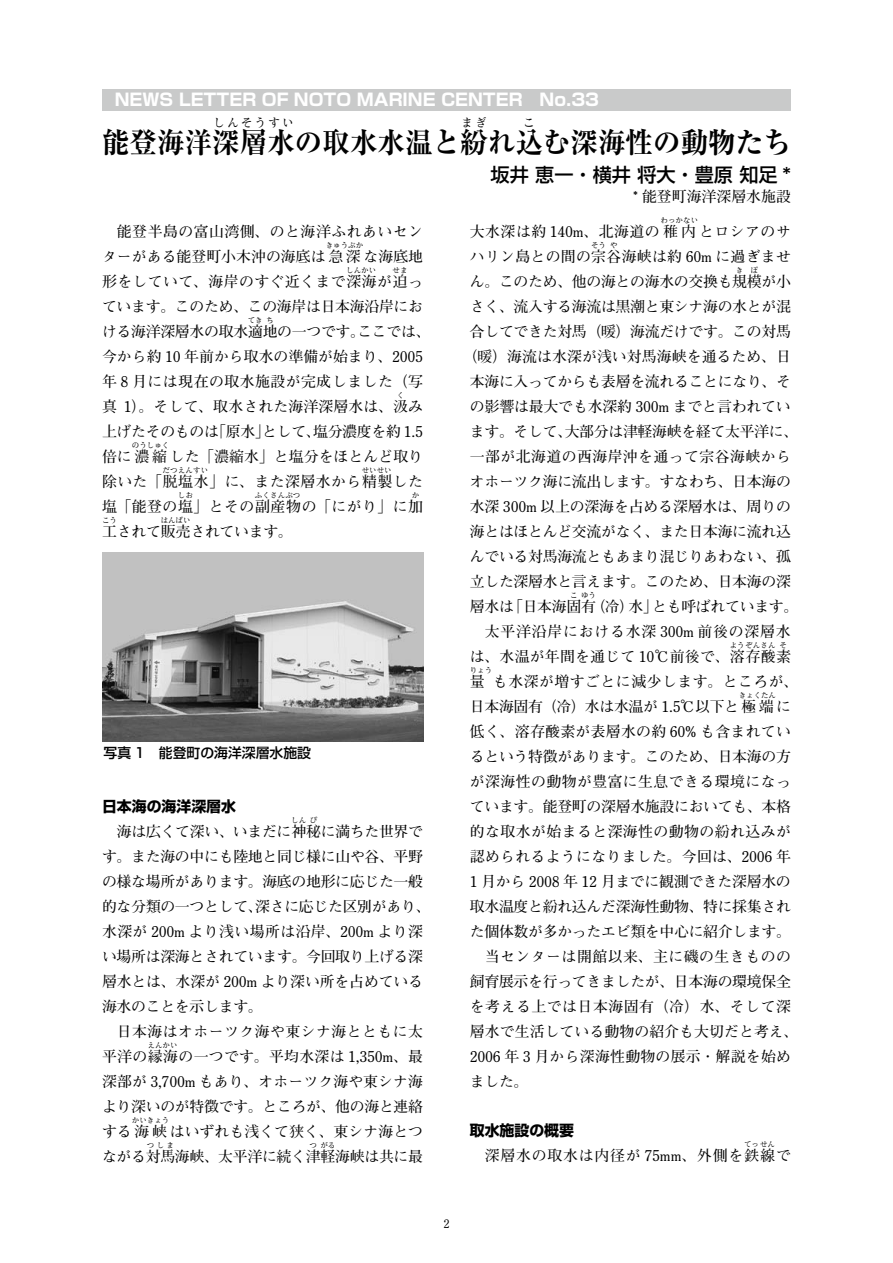
<style>
.page{position:relative;width:893px;height:1263px;background:#fff}
.page>*{position:absolute;margin:0;border:0;box-sizing:border-box;transform-origin:0 0}
.t1{font:700 expanded 28.65px "Ryumin Pro";color:#000;scale:.96 1}
.t2{font:500 19.2px "Shin Go Pro";color:#000}
.t3{font:700 16.95px "Shin Go Pro";color:#fff}
.t4{font:700 14.85px/25px "Futo Min A101 Pro";letter-spacing:-.01em;color:#000}
.t5{font:700 14.85px/24.9px "Futo Min A101 Pro";letter-spacing:.03em;color:#000;text-align:right}
.t6{font:700 14.85px/25px "Futo Min A101 Pro";letter-spacing:.035em;color:#000;text-align:right}
.t7{font:700 14.85px "Futo Min A101 Pro";letter-spacing:.02em;color:#000}
.t8{font:700 14.85px "Futo Min A101 Pro";letter-spacing:.015em;color:#000}
.t9{font:700 14.85px "Futo Min A101 Pro";letter-spacing:.055em;color:#000}
.t10{font:700 14.85px "Shin Go Pro";color:#000}
.t11{font:500 13.8px "Shin Go Pro";color:#000}
.t12{font:700 expanded 11.7px "Ryumin Pro";letter-spacing:.18em;color:#000}
.t13{font:700 11.7px "Futo Min A101 Pro";color:#000}
.t14{font:700 7.5px "Futo Min A101 Pro";letter-spacing:.01em;color:#000}
</style>
<div class="page">
<div style="left:102px;top:89px;width:689px;height:22px;background:#c9caca"></div>
<img style="left:102px;top:553px;width:321px;height:189px">
<p class="t3" style="left:115px;top:86px;width:486px">NEWS LETTER OF NOTO MARINE CENTER No.33</p>
<p class="t12" style="left:213px;top:113px;width:82px">しんそうすい</p>
<p class="t12" style="left:461px;top:113px;width:27px">まぎ</p>
<p class="t12" style="left:523px;top:113px;width:13px">こ</p>
<p class="t2" style="left:491px;top:159px;width:302px">坂井 恵一・横井 将大・豊原 知足 *</p>
<p class="t4" style="left:633px;top:182px;width:160px">* 能登町海洋深層水施設</p>
<h1 class="t1" style="left:102px;top:120px;width:719px">能登海洋深層水の取水水温と紛れ込む深海性の動物たち</h1>
<p class="t6" style="left:102px;top:217px;width:323px">能登半島の富山湾側、のと海洋ふれあいセンターがある能登町小木沖の海底は急深な海底地</p>
<p class="t14" style="left:326px;top:240px;width:39px">きゅうぶか</p>
<p class="t5" style="left:102px;top:268px;width:323px">形をしていて、海岸のすぐ近くまで深海が迫っ</p>
<p class="t14" style="left:346px;top:265px;width:32px">しんかい</p>
<p class="t14" style="left:393px;top:265px;width:16px">せま</p>
<p class="t4" style="left:102px;top:293px;width:330px">ています。このため、この海岸は日本海沿岸における海洋深層水の取水適地の一つです。ここでは、</p>
<p class="t14" style="left:248px;top:315px;width:16px">てき</p>
<p class="t14" style="left:266px;top:315px;width:9px">ち</p>
<p class="t4" style="left:102px;top:342px;width:323px;text-align:justify">今から約 10 年前から取水の準備が始まり、2005年 8 月には現在の取水施設が完成しました（写真 1）。そして、取水された海洋深層水は、汲み</p>
<p class="t14" style="left:397px;top:390px;width:9px">く</p>
<p class="t4" style="left:102px;top:417px;width:323px">上げたそのものは「原水」として、塩分濃度を約 1.5倍に濃縮した「濃縮水」と塩分をほとんど取り</p>
<p class="t14" style="left:132px;top:440px;width:39px">のうしゅく</p>
<p class="t5" style="left:102px;top:467px;width:323px">除いた「脱塩水」に、また深層水から精製した</p>
<p class="t14" style="left:163px;top:465px;width:47px">だつえんすい</p>
<p class="t14" style="left:362px;top:465px;width:32px">せいせい</p>
<p class="t5" style="left:102px;top:492px;width:323px">塩「能登の塩」とその副産物の「にがり」に加</p>
<p class="t14" style="left:178px;top:490px;width:16px">しお</p>
<p class="t14" style="left:255px;top:490px;width:47px">ふくさんぶつ</p>
<p class="t14" style="left:412px;top:490px;width:9px">か</p>
<p class="t4" style="left:102px;top:517px;width:192px">工されて販売されています。</p>
<p class="t14" style="left:102px;top:514px;width:16px">こう</p>
<p class="t14" style="left:161px;top:514px;width:31px">はんばい</p>
<p class="t11" style="left:104px;top:741px;width:209px">写真 1　能登町の海洋深層水施設</p>
<p class="t10" style="left:102px;top:795px;width:135px">日本海の海洋深層水</p>
<p class="t4" style="left:117px;top:817px;width:308px">海は広くて深い、いまだに神秘に満ちた世界で</p>
<p class="t14" style="left:291px;top:814px;width:16px">しん</p>
<p class="t14" style="left:310px;top:814px;width:9px">ぴ</p>
<p class="t4" style="left:102px;top:842px;width:330px">す。また海の中にも陸地と同じ様に山や谷、平野の様な場所があります。海底の地形に応じた一般的な分類の一つとして、深さに応じた区別があり、水深が 200m より浅い場所は沿岸、200m より深い場所は深海とされています。今回取り上げる深層水とは、水深が 200m より深い所を占めている海水のことを示します。</p>
<p class="t5" style="left:102px;top:1017px;width:323px">日本海はオホーツク海や東シナ海とともに太平洋の縁海の一つです。平均水深は 1,350m、最</p>
<p class="t14" style="left:148px;top:1039px;width:31px">えんかい</p>
<p class="t4" style="left:102px;top:1067px;width:323px;text-align:justify">深部が 3,700m もあり、オホーツク海や東シナ海より深いのが特徴です。ところが、他の海と連絡する海峡はいずれも浅くて狭く、東シナ海とつ</p>
<p class="t14" style="left:132px;top:1114px;width:39px">かいきょう</p>
<p class="t4" style="left:102px;top:1142px;width:323px">ながる対馬海峡、太平洋に続く津軽海峡は共に最</p>
<p class="t14" style="left:147px;top:1139px;width:28px">つしま</p>
<p class="t14" style="left:309px;top:1139px;width:9px">つ</p>
<p class="t14" style="left:320px;top:1139px;width:16px">がる</p>
<p class="t14" style="left:660px;top:215px;width:39px">わっかない</p>
<p class="t7" style="left:470px;top:245px;width:323px">ハリン島との間の宗谷海峡は約 60m に過ぎませ</p>
<p class="t6" style="left:470px;top:217px;width:322px">大水深は約 140m、北海道の稚内とロシアのサ</p>
<p class="t14" style="left:591px;top:240px;width:16px">そう</p>
<p class="t14" style="left:610px;top:240px;width:9px">や</p>
<p class="t4" style="left:470px;top:267px;width:323px">ん。このため、他の海との海水の交換も規模が小</p>
<p class="t14" style="left:736px;top:265px;width:9px">き</p>
<p class="t14" style="left:750px;top:265px;width:9px">ぼ</p>
<p class="t4" style="left:470px;top:292px;width:323px">さく、流入する海流は黒潮と東シナ海の水とが混</p>
<p class="t4" style="left:470px;top:317px;width:323px">合してできた対馬（暖）海流だけです。この対馬</p>
<p class="t4" style="left:462px;top:342px;width:330px">（暖）海流は水深が浅い対馬海峡を通るため、日</p>
<p class="t4" style="left:470px;top:367px;width:323px">本海に入ってからも表層を流れることになり、そ</p>
<p class="t4" style="left:470px;top:392px;width:322px">の影響は最大でも水深約 300m までと言われてい</p>
<p class="t4" style="left:470px;top:417px;width:330px">ます。そして、大部分は津軽海峡を経て太平洋に、</p>
<p class="t5" style="left:470px;top:442px;width:323px">一部が北海道の西海岸沖を通って宗谷海峡から</p>
<p class="t4" style="left:470px;top:467px;width:323px">オホーツク海に流出します。すなわち、日本海の</p>
<p class="t4" style="left:470px;top:492px;width:323px">水深 300m 以上の深海を占める深層水は、周りの</p>
<p class="t4" style="left:470px;top:517px;width:323px">海とはほとんど交流がなく、また日本海に流れ込</p>
<p class="t4" style="left:470px;top:542px;width:323px">んでいる対馬海流ともあまり混じりあわない、孤</p>
<p class="t4" style="left:470px;top:567px;width:323px">立した深層水と言えます。このため、日本海の深</p>
<p class="t4" style="left:470px;top:592px;width:128px">層水は「日本海固有</p>
<p class="t14" style="left:570px;top:589px;width:9px">こ</p>
<p class="t14" style="left:581px;top:589px;width:16px">ゆう</p>
<p class="t4" style="left:590px;top:592px;width:209px">（冷）水」とも呼ばれています。</p>
<p class="t9" style="left:485px;top:620px;width:308px">太平洋沿岸における水深 300m 前後の深層水</p>
<p class="t8" style="left:470px;top:645px;width:323px">は、水温が年間を通じて 10℃前後で、溶存酸素</p>
<p class="t14" style="left:730px;top:639px;width:47px">ようぞんさん</p>
<p class="t14" style="left:780px;top:639px;width:9px">そ</p>
<p class="t14" style="left:470px;top:664px;width:24px">りょう</p>
<p class="t6" style="left:470px;top:667px;width:330px;text-align:left;text-indent:23px">も水深が増すごとに減少します。ところが、日本海固有（冷）水は水温が 1.5℃以下と極端に</p>
<p class="t4" style="left:470px;top:667px;width:16px">量</p>
<p class="t14" style="left:739px;top:689px;width:39px">きょくたん</p>
<p class="t7" style="left:470px;top:720px;width:323px">低く、溶存酸素が表層水の約 60% も含まれてい</p>
<p class="t4" style="left:470px;top:742px;width:323px">るという特徴があります。このため、日本海の方</p>
<p class="t5" style="left:470px;top:767px;width:323px">が深海性の動物が豊富に生息できる環境になっ</p>
<p class="t4" style="left:470px;top:792px;width:323px">ています。能登町の深層水施設においても、本格</p>
<p class="t5" style="left:470px;top:817px;width:323px">的な取水が始まると深海性の動物の紛れ込みが</p>
<p class="t7" style="left:470px;top:845px;width:322px">認められるようになりました。今回は、2006 年</p>
<p class="t4" style="left:470px;top:867px;width:322px">1 月から 2008 年 12 月までに観測できた深層水の</p>
<p class="t4" style="left:470px;top:892px;width:323px">取水温度と紛れ込んだ深海性動物、特に採集され</p>
<p class="t4" style="left:470px;top:917px;width:323px">た個体数が多かったエビ類を中心に紹介します。</p>
<p class="t6" style="left:485px;top:942px;width:308px">当センターは開館以来、主に磯の生きものの</p>
<p class="t4" style="left:470px;top:967px;width:323px">飼育展示を行ってきましたが、日本海の環境保全</p>
<p class="t6" style="left:470px;top:992px;width:323px">を考える上では日本海固有（冷）水、そして深</p>
<p class="t4" style="left:470px;top:1017px;width:330px">層水で生活している動物の紹介も大切だと考え、</p>
<p class="t8" style="left:470px;top:1045px;width:323px">2006 年 3 月から深海性動物の展示・解説を始め</p>
<p class="t4" style="left:470px;top:1067px;width:60px">ました。</p>
<p class="t10" style="left:470px;top:1119px;width:106px">取水施設の概要</p>
<p class="t9" style="left:485px;top:1144px;width:308px">深層水の取水は内径が 75mm、外側を鉄線で</p>
<p class="t14" style="left:744px;top:1138px;width:32px">てっせん</p>
<p class="t13" style="left:443px;top:1214px;width:8px">2</p>
</div>
